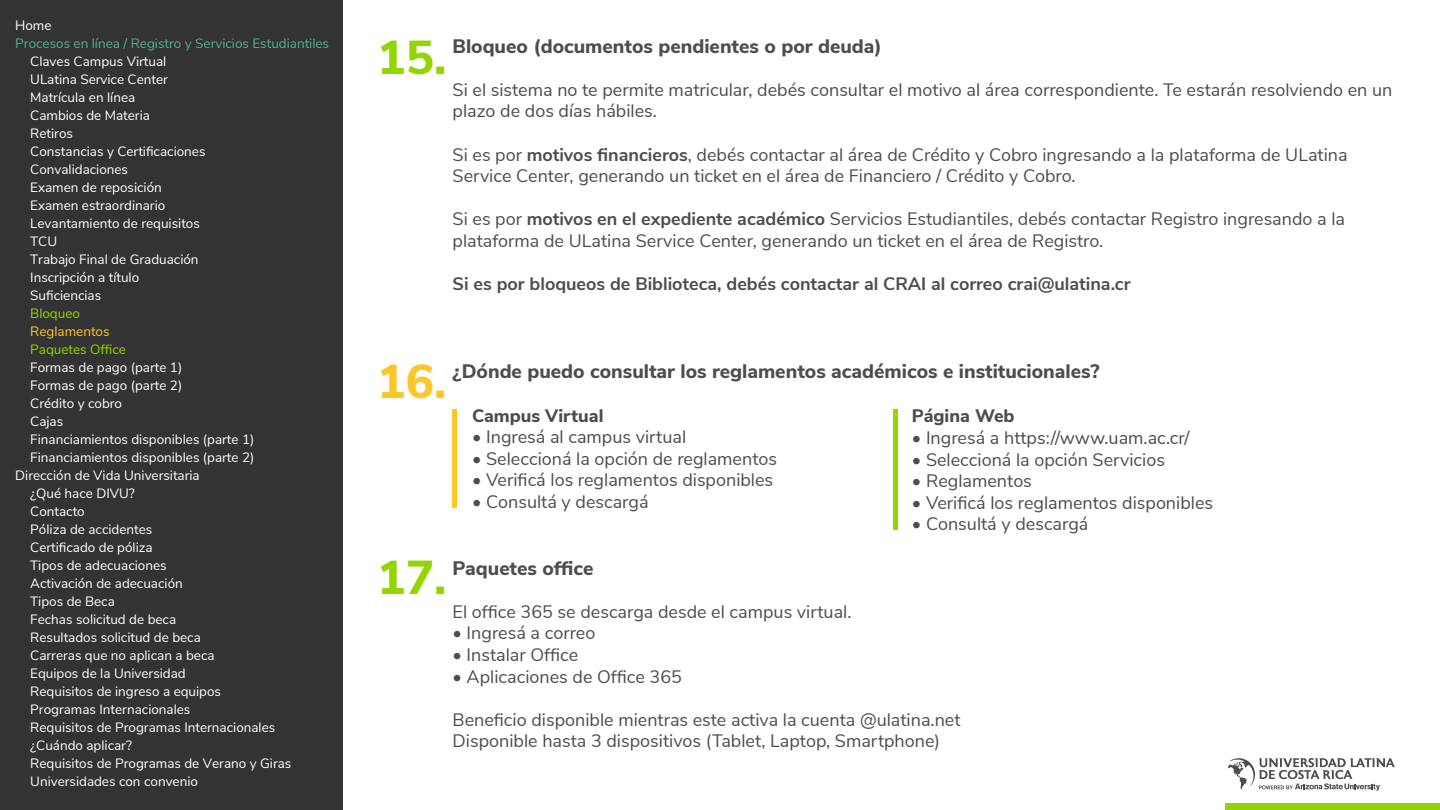
<style>
.page{position:relative;width:1440px;height:810px;background:#fff}
.page>*{position:absolute;margin:0;border:0;box-sizing:border-box;transform-origin:0 0}
.t1{font:800 47.4px "Nunito Sans";color:#93d500}
.t2{font:800 47.4px "Nunito Sans";color:#ffc629}
.t3{font:800 19.5px "Nunito Sans";color:#4d4d4f}
.t4{font:18px/21.6px "Nunito Sans";color:#4d4d4f}
.t5{font:700 18px "Nunito Sans";color:#4d4d4f}
.t6{font:800 18px "Nunito Sans";color:#4d4d4f}
.t7{font:13.5px/18px "Nunito Sans";color:#fff}
.t8{font:13.5px "Nunito Sans";color:#52af90}
.t9{font:13.5px "Nunito Sans";color:#93d500}
.t10{font:13.5px "Nunito Sans";color:#ffc629}
.s1{font-weight:700}
</style>
<div class="page">
<div style="left:1225px;top:804px;width:214px;height:6px;background:#93d500"></div>
<svg style="left:1228px;top:758px;width:166px;height:33px"></svg>
<div style="left:0;top:0;width:343px;height:810px;background:#333"></div>
<div style="left:452px;top:409px;width:5px;height:99px;background:#ffc629"></div>
<div style="left:893px;top:409px;width:5px;height:121px;background:#93d500"></div>
<p class="t7" style="left:15px;top:16px;width:38px">Home</p>
<p class="t8" style="left:15px;top:34px;width:315px">Procesos en línea / Registro y Servicios Estudiantiles</p>
<p class="t7" style="left:30px;top:52px;width:177px">Claves Campus Virtual<br>ULatina Service Center<br>Matrícula en línea<br>Cambios de Materia<br>Retiros<br>Constancias y Certificaciones<br>Convalidaciones<br>Examen de reposición<br>Examen estraordinario<br>Levantamiento de requisitos<br>TCU<br>Trabajo Final de Graduación<br>Inscripción a título<br>Suficiencias</p>
<p class="t9" style="left:30px;top:304px;width:51px">Bloqueo</p>
<p class="t10" style="left:30px;top:322px;width:81px">Reglamentos</p>
<p class="t9" style="left:30px;top:340px;width:97px">Paquetes Office</p>
<p class="t7" style="left:30px;top:358px;width:153px">Formas de pago (parte 1)</p>
<p class="t7" style="left:30px;top:376px;width:153px">Formas de pago (parte 2)</p>
<p class="t7" style="left:30px;top:394px;width:93px">Crédito y cobro</p>
<p class="t7" style="left:30px;top:412px;width:35px">Cajas</p>
<p class="t7" style="left:30px;top:430px;width:226px">Financiamientos disponibles (parte 1)</p>
<p class="t7" style="left:30px;top:448px;width:226px">Financiamientos disponibles (parte 2)</p>
<p class="t7" style="left:15px;top:466px;width:186px">Dirección de Vida Universitaria</p>
<p class="t7" style="left:30px;top:484px;width:106px">¿Qué hace DIVU?</p>
<p class="t7" style="left:30px;top:502px;width:56px">Contacto</p>
<p class="t7" style="left:30px;top:520px;width:124px">Póliza de accidentes</p>
<p class="t7" style="left:30px;top:538px;width:124px">Certificado de póliza</p>
<p class="t7" style="left:30px;top:556px;width:138px">Tipos de adecuaciones</p>
<p class="t7" style="left:30px;top:574px;width:154px">Activación de adecuación</p>
<p class="t7" style="left:30px;top:592px;width:86px">Tipos de Beca</p>
<p class="t7" style="left:30px;top:610px;width:147px">Fechas solicitud de beca</p>
<p class="t7" style="left:30px;top:628px;width:172px">Resultados solicitud de beca</p>
<p class="t7" style="left:30px;top:646px;width:186px">Carreras que no aplican a beca</p>
<p class="t7" style="left:30px;top:664px;width:157px">Equipos de la Universidad</p>
<p class="t7" style="left:30px;top:682px;width:192px">Requisitos de ingreso a equipos</p>
<p class="t7" style="left:30px;top:700px;width:162px">Programas Internacionales</p>
<p class="t7" style="left:30px;top:718px;width:247px">Requisitos de Programas Internacionales</p>
<p class="t7" style="left:30px;top:736px;width:103px">¿Cuándo aplicar?</p>
<p class="t7" style="left:30px;top:754px;width:263px">Requisitos de Programas de Verano y Giras</p>
<p class="t7" style="left:30px;top:772px;width:169px">Universidades con convenio</p>
<h1 class="t1" style="left:377px;top:22px;width:71px">15.</h1>
<p class="t3" style="left:452px;top:32px;width:431px">Bloqueo (documentos pendientes o por deuda)</p>
<p class="t4" style="left:452px;top:78px;width:941px">Si el sistema no te permite matricular, debés consultar el motivo al área correspondiente. Te estarán resolviendo en un plazo de dos días hábiles.</p>
<p class="t4" style="left:452px;top:142px;width:896px">Si es por <span class="s1">motivos financieros</span>, debés contactar al área de Crédito y Cobro ingresando a la plataforma de ULatina<br>Service Center, generando un ticket en el área de Financiero / Crédito y Cobro.</p>
<p class="t4" style="left:452px;top:207px;width:894px">Si es por <span class="s1">motivos en el expediente académico</span> Servicios Estudiantiles, debés contactar Registro ingresando a la plataforma de ULatina Service Center, generando un ticket en el área de Registro.</p>
<p class="t5" style="left:452px;top:271px;width:679px">Si es por bloqueos de Biblioteca, debés contactar al CRAI al correo crai@ulatina.cr</p>
<h1 class="t2" style="left:377px;top:346px;width:71px">16.</h1>
<p class="t3" style="left:452px;top:357px;width:648px">¿Dónde puedo consultar los reglamentos académicos e institucionales?</p>
<p class="t6" style="left:472px;top:402px;width:133px">Campus Virtual</p>
<p class="t4" style="left:472px;top:425px;width:216px">• Ingresá al campus virtual</p>
<p class="t4" style="left:472px;top:447px;width:306px">• Seleccioná la opción de reglamentos</p>
<p class="t4" style="left:472px;top:468px;width:303px">• Verificá los reglamentos disponibles</p>
<p class="t4" style="left:472px;top:490px;width:178px">• Consultá y descargá</p>
<p class="t6" style="left:912px;top:403px;width:104px">Página Web</p>
<p class="t4" style="left:912px;top:426px;width:279px">• Ingresá a https://www.uam.ac.cr/</p>
<p class="t4" style="left:912px;top:447px;width:254px">• Seleccioná la opción Servicios</p>
<p class="t4" style="left:912px;top:469px;width:121px">• Reglamentos</p>
<p class="t4" style="left:912px;top:491px;width:303px">• Verificá los reglamentos disponibles</p>
<p class="t4" style="left:912px;top:512px;width:178px">• Consultá y descargá</p>
<h1 class="t1" style="left:377px;top:542px;width:71px">17.</h1>
<p class="t3" style="left:452px;top:554px;width:142px">Paquetes office</p>
<p class="t4" style="left:452px;top:600px;width:400px">El office 365 se descarga desde el campus virtual.</p>
<p class="t4" style="left:452px;top:621px;width:144px">• Ingresá a correo</p>
<p class="t4" style="left:452px;top:643px;width:127px">• Instalar Office</p>
<p class="t4" style="left:452px;top:664px;width:231px">• Aplicaciones de Office 365</p>
<p class="t4" style="left:452px;top:708px;width:509px">Beneficio disponible mientras este activa la cuenta @ulatina.net<br>Disponible hasta 3 dispositivos (Tablet, Laptop, Smartphone)</p>
</div>
